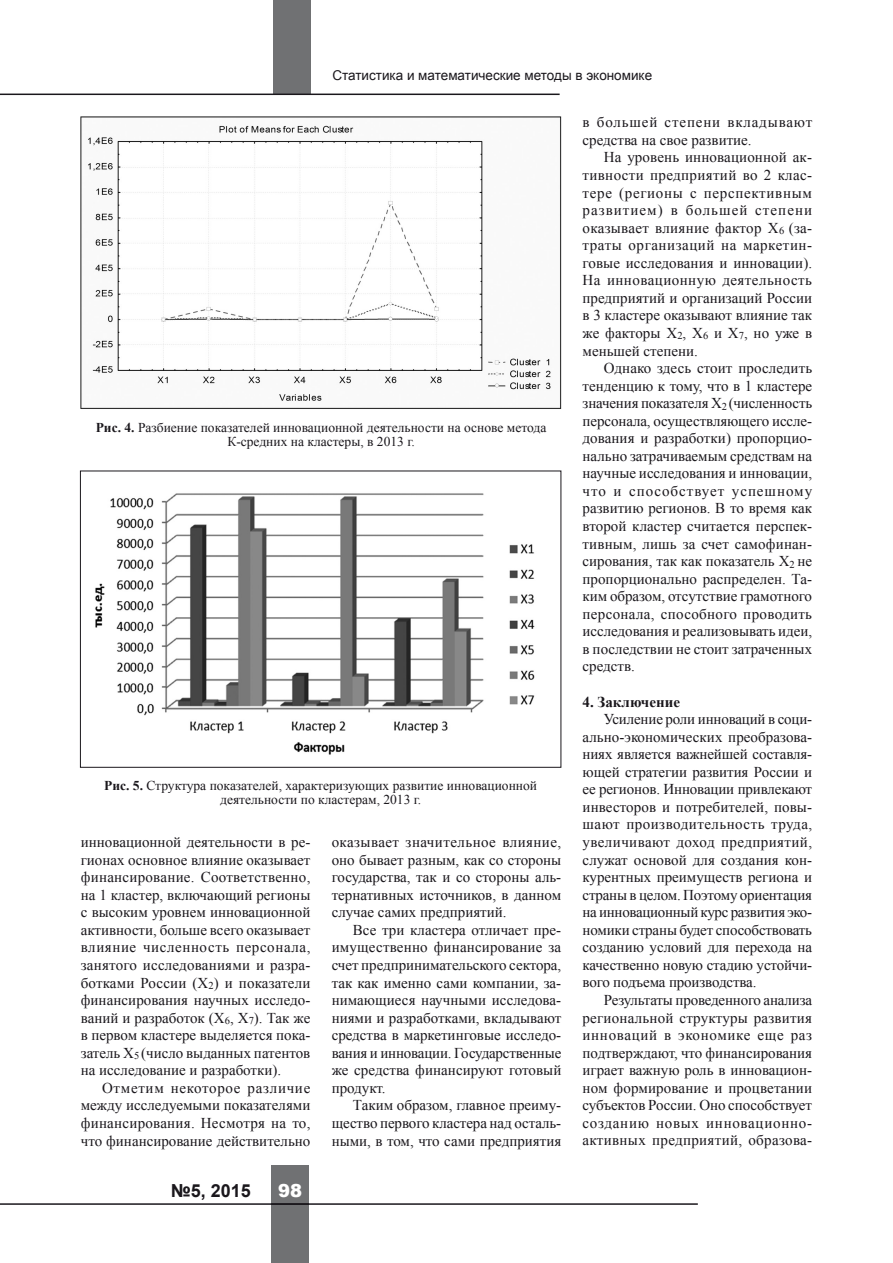
<style>
.page{position:relative;width:893px;height:1263px;background:#fff}
.page>*{position:absolute;margin:0;border:0;box-sizing:border-box;transform-origin:0 0}
.t1{font:700 18px "Arial";color:#1a171c}
.t2{font:900 18px "Arial";color:#fff}
.Основной_текст{font:15px/17.5px "Times New Roman";color:#1a171c;text-align:justify}
.Основной_текст-2{font:15px/17.5px "Times New Roman";letter-spacing:.04em;color:#1a171c}
.подзаголовок{font:700 15px "Times New Roman";color:#1a171c}
.рис_подпись{font:13.5px/14.2px "Times New Roman";color:#1a171c;text-align:center}
.t3{font:13.5px "Arial";color:#1a171c}
.s1{font-weight:700}
</style>
<div class="page">
<div style="left:273px;top:0;width:38px;height:94px;background:#707173"></div>
<hr style="left:0;top:94px;width:560px;height:1px;background:#1a171c">
<div style="left:271px;top:1165px;width:38px;height:98px;background:#707173"></div>
<hr style="left:0;top:1203px;width:698px;height:2px;background:#1a171c">
<img style="left:81px;top:117px;width:480px;height:292px">
<img style="left:95px;top:493px;width:440px;height:262px">
<div style="left:80px;top:471px;width:481px;height:297px;border:1px solid #1a171c"></div>
<p class="t3" style="left:332px;top:67px;width:321px">Статистика и математические методы в экономике</p>
<p class="Основной_текст-2" style="left:583px;top:113px;width:231px">в большей степени вкладывают средства на свое развитие.</p>
<p class="Основной_текст" style="left:583px;top:148px;width:231px;text-indent:21px">На уровень инновационной ак&shy;тивности предприятий во 2 клас&shy;тере (регионы с перспективным развитием) в большей степени оказывает влияние фактор Х<sub>6</sub> (за&shy;траты организаций на маркетин&shy;говые исследования и инновации).<br>На инновационную деятельность предприятий и организаций России в 3 кластере оказывают влияние так же факторы Х<sub>2</sub>, Х<sub>6</sub> и Х<sub>7</sub>, но уже в меньшей степени.</p>
<p class="Основной_текст" style="left:583px;top:359px;width:231px;text-indent:21px">Однако здесь стоит проследить тенденцию к тому, что в 1 кластере значения показателя Х<sub>2</sub> (численность персонала, осуществляющего иссле&shy;дования и разработки) пропорцио&shy;нально затрачиваемым средствам на научные исследования и инновации, что и способствует успешному развитию регионов. В то время как второй кластер считается перспек&shy;тивным, лишь за счет самофинан&shy;сирования, так как показатель Х<sub>2</sub> не пропорционально распределен. Та&shy;ким образом, отсутствие грамотного персонала, способного проводить исследования и реализовывать идеи, в последствии не стоит затраченных средств.</p>
<p class="подзаголовок" style="left:583px;top:691px;width:99px">4. Заключение</p>
<p class="Основной_текст" style="left:583px;top:710px;width:231px;text-indent:21px">Усиление роли инноваций в соци&shy;ально-экономических преобразова&shy;ниях является важнейшей составля&shy;ющей стратегии развития России и ее регионов. Инновации привлекают инвесторов и потребителей, повы&shy;шают производительность труда, увеличивают доход предприятий, служат основой для создания кон&shy;курентных преимуществ региона и страны в целом. Поэтому ориентация на инновационный курс развития эко&shy;номики страны будет способствовать созданию условий для перехода на качественно новую стадию устойчи&shy;вого подъема производства.</p>
<p class="Основной_текст" style="left:583px;top:991px;width:231px;text-indent:21px">Результаты проведенного анализа региональной структуры развития инноваций в экономике еще раз подтверждают, что финансирования играет важную роль в инновацион&shy;ном формирование и процветании субъектов России. Оно способствует созданию новых инновационно&shy;активных предприятий, образова-</p>
<p class="рис_подпись" style="left:96px;top:420px;width:452px"><span class="s1">Рис. 4.</span> Разбиение показателей инновационной деятельности на основе метода<br>К-средних на кластеры, в 2013 г.</p>
<p class="рис_подпись" style="left:104px;top:778px;width:434px"><span class="s1">Рис. 5.</span> Структура показателей, характеризующих развитие инновационной деятельности по кластерам, 2013 г.</p>
<p class="Основной_текст" style="left:81px;top:833px;width:231px">инновационной деятельности в ре&shy;гионах основное влияние оказывает финансирование. Соответственно, на 1 кластер, включающий регионы с высоким уровнем инновационной активности, больше всего оказывает влияние численность персонала, занятого исследованиями и разра&shy;ботками России (Х<sub>2</sub>) и показатели финансирования научных исследо&shy;ваний и разработок (Х<sub>6</sub>, Х<sub>7</sub>). Так же в первом кластере выделяется пока&shy;затель Х<sub>5</sub> (число выданных патентов на исследование и разработки).</p>
<p class="Основной_текст" style="left:81px;top:1079px;width:231px;text-indent:21px">Отметим некоторое различие между исследуемыми показателями финансирования. Несмотря на то, что финансирование действительно</p>
<p class="Основной_текст" style="left:332px;top:833px;width:231px">оказывает значительное влияние, оно бывает разным, как со стороны государства, так и со стороны аль&shy;тернативных источников, в данном случае самих предприятий.</p>
<p class="Основной_текст" style="left:332px;top:921px;width:231px;text-indent:21px">Все три кластера отличает пре&shy;имущественно финансирование за счет предпринимательского сектора, так как именно сами компании, за&shy;нимающиеся научными исследова&shy;ниями и разработками, вкладывают средства в маркетинговые исследо&shy;вания и инновации. Государственные же средства финансируют готовый продукт.</p>
<p class="Основной_текст" style="left:332px;top:1096px;width:231px;text-indent:21px">Таким образом, главное преиму&shy;щество первого кластера над осталь&shy;ными, в том, что сами предприятия</p>
<p class="t1" style="left:171px;top:1179px;width:82px">№5, 2015</p>
<p class="t2" style="left:278px;top:1177px;width:26px">98</p>
</div>
